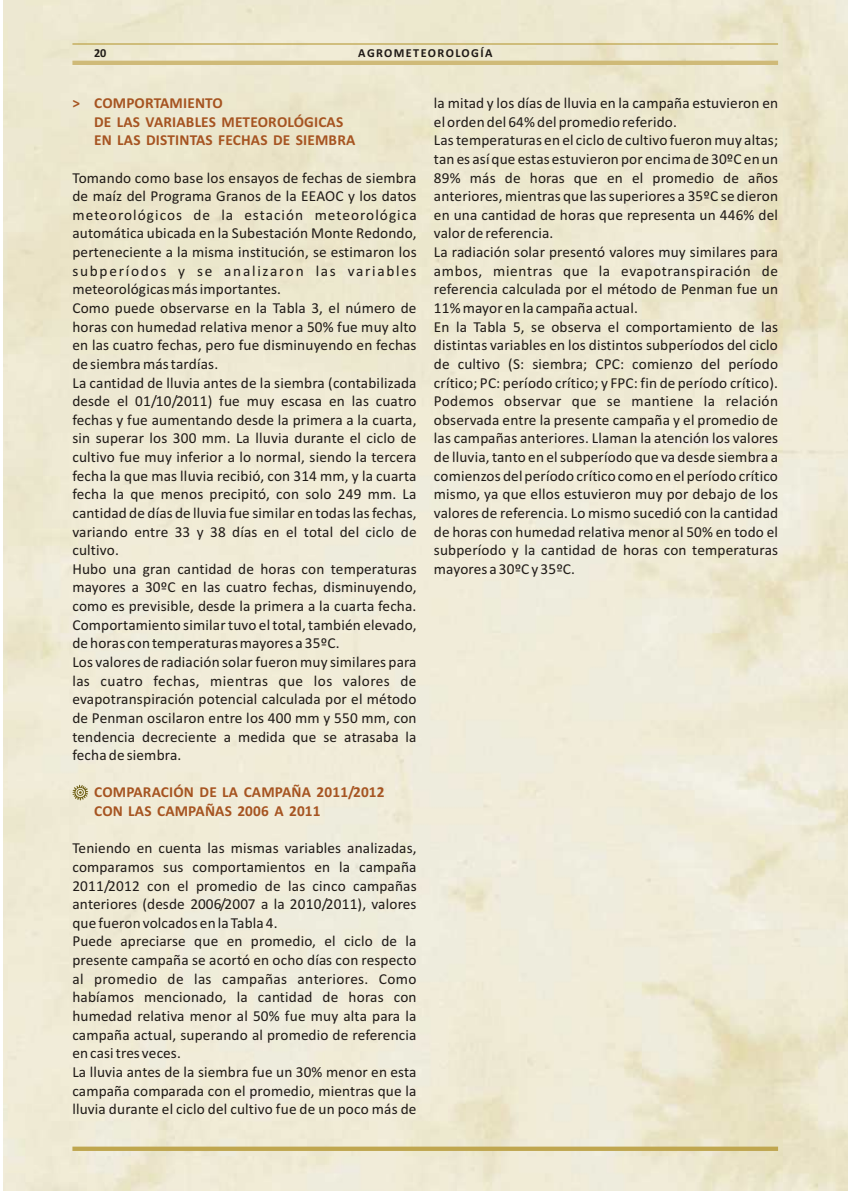
<style>
.page{position:relative;width:851px;height:1191px;background:#fff}
.page>*{position:absolute;margin:0;border:0;box-sizing:border-box;transform-origin:0 0}
.t1{font:15.3px/18.6px "Calibri";letter-spacing:.01em;color:#1f1a17}
.t2{font:700 15.3px/18.6px "Calibri";letter-spacing:.01em;color:#a65421}
.t3{font:700 12.15px "Calibri";letter-spacing:.115em;color:#1f1a17}
</style>
<div class="page">
<hr style="left:72px;top:43px;width:706px;height:2px;background:#bfa64f">
<hr style="left:72px;top:1147px;width:706px;height:4px;background:#bfa64f">
<hr style="left:72px;top:61px;width:706px;height:4px;background:#cfba78">
<svg style="left:72px;top:785px;width:16px;height:16px"></svg>
<p class="t3" style="left:94px;top:45px;width:14px">20</p>
<p class="t3" style="left:358px;top:45px;width:136px">AGROMETEOROLOGÍA</p>
<p class="t2" style="left:94px;top:93px;width:263px;text-indent:-22px">&gt; COMPORTAMIENTO<br>DE LAS VARIABLES METEOROLÓGICAS<br>EN LAS DISTINTAS FECHAS DE SIEMBRA</p>
<p class="t1" style="left:72px;top:169px;width:346px">Tomando como base los ensayos de fechas de siembra de maíz del Programa Granos de la EEAOC y los datos meteorológicos de la estación meteorológica automática ubicada en la Subestación Monte Redondo, perteneciente a la misma institución, se estimaron los subperíodos y se analizaron las variables meteorológicas más importantes.<br>Como puede observarse en la Tabla 3, el número de horas con humedad relativa menor a 50% fue muy alto en las cuatro fechas, pero fue disminuyendo en fechas de siembra más tardías.<br>La cantidad de lluvia antes de la siembra (contabilizada desde el 01/10/2011) fue muy escasa en las cuatro fechas y fue aumentando desde la primera a la cuarta, sin superar los 300 mm. La lluvia durante el ciclo de cultivo fue muy inferior a lo normal, siendo la tercera fecha la que mas lluvia recibió, con 314 mm, y la cuarta fecha la que menos precipitó, con solo 249 mm. La cantidad de días de lluvia fue similar en todas las fechas, variando entre 33 y 38 días en el total del ciclo de cultivo.<br>Hubo una gran cantidad de horas con temperaturas mayores a 30ºC en las cuatro fechas, disminuyendo, como es previsible, desde la primera a la cuarta fecha.<br>Comportamiento similar tuvo el total, también elevado, de horas con temperaturas mayores a 35ºC.<br>Los valores de radiación solar fueron muy similares para las cuatro fechas, mientras que los valores de evapotranspiración potencial calculada por el método de Penman oscilaron entre los 400 mm y 550 mm, con tendencia decreciente a medida que se atrasaba la fecha de siembra.</p>
<p class="t2" style="left:94px;top:783px;width:292px">COMPARACIÓN DE LA CAMPAÑA 2011/2012<br>CON LAS CAMPAÑAS 2006 A 2011</p>
<p class="t1" style="left:72px;top:840px;width:346px">Teniendo en cuenta las mismas variables analizadas, comparamos sus comportamientos en la campaña 2011/2012 con el promedio de las cinco campañas anteriores (desde 2006/2007 a la 2010/2011), valores que fueron volcados en la Tabla 4.<br>Puede apreciarse que en promedio, el ciclo de la presente campaña se acortó en ocho días con respecto al promedio de las campañas anteriores. Como habíamos mencionado, la cantidad de horas con humedad relativa menor al 50% fue muy alta para la campaña actual, superando al promedio de referencia en casi tres veces.<br>La lluvia antes de la siembra fue un 30% menor en esta campaña comparada con el promedio, mientras que la lluvia durante el ciclo del cultivo fue de un poco más de</p>
<p class="t1" style="left:434px;top:95px;width:346px">la mitad y los días de lluvia en la campaña estuvieron en el orden del 64% del promedio referido.<br>Las temperaturas en el ciclo de cultivo fueron muy altas; tan es así que estas estuvieron por encima de 30ºC en un 89% más de horas que en el promedio de años anteriores, mientras que las superiores a 35ºC se dieron en una cantidad de horas que representa un 446% del valor de referencia.<br>La radiación solar presentó valores muy similares para ambos, mientras que la evapotranspiración de referencia calculada por el método de Penman fue un 11% mayor en la campaña actual.<br>En la Tabla 5, se observa el comportamiento de las distintas variables en los distintos subperíodos del ciclo de cultivo (S: siembra; CPC: comienzo del período crítico; PC: período crítico; y FPC: fin de período crítico).<br>Podemos observar que se mantiene la relación observada entre la presente campaña y el promedio de las campañas anteriores. Llaman la atención los valores de lluvia, tanto en el subperíodo que va desde siembra a comienzos del período crítico como en el período crítico mismo, ya que ellos estuvieron muy por debajo de los valores de referencia. Lo mismo sucedió con la cantidad de horas con humedad relativa menor al 50% en todo el subperíodo y la cantidad de horas con temperaturas mayores a 30ºC y 35ºC.</p>
</div>
